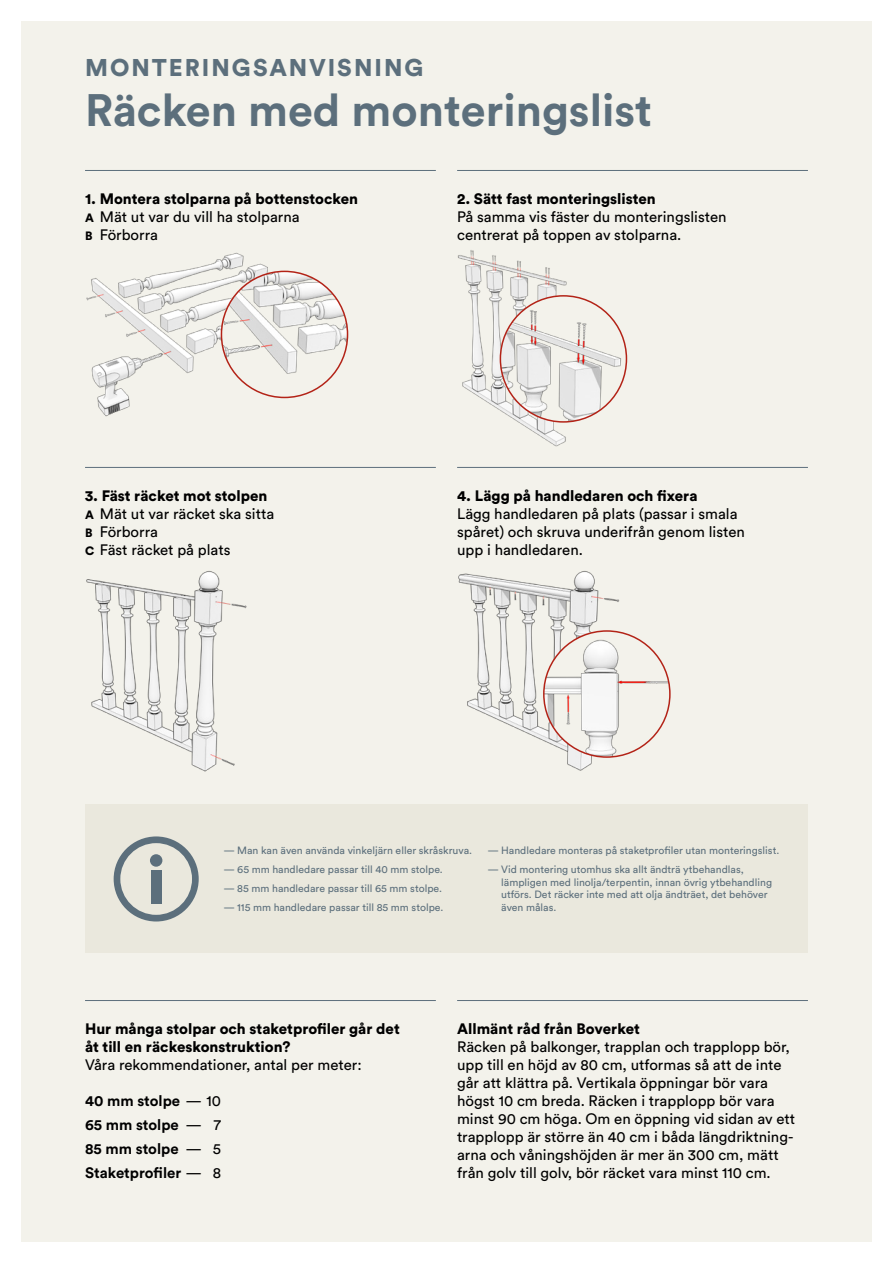
<style>
.page{position:relative;width:893px;height:1263px;background:#fff}
.page>*{position:absolute;margin:0;border:0;box-sizing:border-box;transform-origin:0 0}
.H2_-_grå{font:700 45px "Circular Std";color:#5c6f7c}
.H2_-_grå-2{font:900 24px "Circular Std";letter-spacing:.085em;color:#5c6f7c}
.Brödtext{font:15px/18px "Circular Std";color:#000}
.Brödtext-2{font:900 15px/18px "Circular Std";color:#000}
.Brödtext-3{font:700 15px "Circular Std";color:#000}
.t1{font:10.5px/12.6px "Circular Std";color:#5c6f7c}
.s1{font-weight:900;font-size:12px}
.s2{font-weight:400}
</style>
<div class="page">
<div style="left:21px;top:21px;width:851px;height:1221px;background:#f3f2eb"></div>
<div style="left:85px;top:804px;width:723px;height:149px;background:#eae8dd"></div>
<img style="left:458px;top:571px;width:164px;height:200px">
<img style="left:86px;top:571px;width:161px;height:201px">
<img style="left:544px;top:631px;width:126px;height:126px;border-radius:63px">
<img style="left:86px;top:252px;width:199px;height:165px">
<img style="left:221px;top:271px;width:127px;height:126px;border-radius:63px">
<img style="left:457px;top:250px;width:117px;height:197px">
<img style="left:500px;top:296px;width:126px;height:126px;border-radius:63px">
<hr style="left:85px;top:170px;width:351px;height:1px;background:#5c6f7c">
<hr style="left:85px;top:467px;width:351px;height:1px;background:#5c6f7c">
<hr style="left:85px;top:1000px;width:351px;height:1px;background:#5c6f7c">
<hr style="left:457px;top:170px;width:351px;height:1px;background:#5c6f7c">
<hr style="left:457px;top:467px;width:351px;height:1px;background:#5c6f7c">
<hr style="left:457px;top:1000px;width:351px;height:1px;background:#5c6f7c">
<svg style="left:114px;top:836px;width:85px;height:85px"></svg>
<p class="H2_-_grå-2" style="left:85px;top:52px;width:340px">MONTERINGSANVISNING</p>
<p class="H2_-_grå" style="left:85px;top:81px;width:568px">Räcken med monteringslist</p>
<h4 class="Brödtext-2" style="left:85px;top:189px;width:274px">1. Montera stolparna på bottenstocken</h4>
<p class="Brödtext" style="left:85px;top:207px;width:216px"><span class="s1">A</span> Mät ut var du vill ha stolparna</p>
<p class="Brödtext" style="left:85px;top:225px;width:75px"><span class="s1">B</span> Förborra</p>
<p class="Brödtext-2" style="left:85px;top:486px;width:184px">3. Fäst räcket mot stolpen</p>
<p class="Brödtext" style="left:85px;top:504px;width:191px"><span class="s1">A</span> Mät ut var räcket ska sitta</p>
<p class="Brödtext" style="left:85px;top:522px;width:75px"><span class="s1">B</span> Förborra</p>
<p class="Brödtext" style="left:85px;top:540px;width:147px"><span class="s1">C</span> Fäst räcket på plats</p>
<h4 class="Brödtext-2" style="left:457px;top:189px;width:200px">2. Sätt fast monteringslisten</h4>
<p class="Brödtext" style="left:457px;top:207px;width:271px">På samma vis fäster du monteringslisten centrerat på toppen av stolparna.</p>
<h4 class="Brödtext-2" style="left:457px;top:486px;width:242px">4. Lägg på handledaren och fixera</h4>
<p class="Brödtext" style="left:457px;top:504px;width:289px">Lägg handledaren på plats (passar i smala spåret) och skruva underifrån genom listen upp i handledaren.</p>
<p class="t1" style="left:224px;top:844px;width:250px">— Man kan även använda vinkeljärn eller skråskruva.</p>
<p class="t1" style="left:224px;top:863px;width:221px">— 65 mm handledare passar till 40 mm stolpe.</p>
<p class="t1" style="left:224px;top:882px;width:220px">— 85 mm handledare passar till 65 mm stolpe.</p>
<p class="t1" style="left:224px;top:901px;width:221px">— 115 mm handledare passar till 85 mm stolpe.</p>
<p class="t1" style="left:487px;top:844px;width:293px">— Handledare monteras på staketprofiler utan monteringslist.</p>
<p class="t1" style="left:501px;top:863px;width:272px;text-indent:-14px">— Vid montering utomhus ska allt ändträ ytbehandlas, lämpligen med linolja/terpentin, innan övrig ytbehandling utförs. Det räcker inte med att olja ändträet, det behöver även målas.</p>
<h4 class="Brödtext-2" style="left:85px;top:1019px;width:316px">Hur många stolpar och staketprofiler går det åt till en räckeskonstruktion?</h4>
<p class="Brödtext" style="left:85px;top:1055px;width:278px">Våra rekommendationer, antal per meter:</p>
<p class="Brödtext-3" style="left:85px;top:1091px;width:138px">40 mm stolpe <span class="s2">— 10</span></p>
<p class="Brödtext-3" style="left:85px;top:1115px;width:138px">65 mm stolpe <span class="s2">— 7</span></p>
<p class="Brödtext-3" style="left:85px;top:1139px;width:138px">85 mm stolpe <span class="s2">— 5</span></p>
<p class="Brödtext-3" style="left:85px;top:1163px;width:138px">Staketprofiler <span class="s2">— 8</span></p>
<h4 class="Brödtext-2" style="left:457px;top:1019px;width:184px">Allmänt råd från Boverket</h4>
<p class="Brödtext" style="left:457px;top:1037px;width:340px">Räcken på balkonger, trapplan och trapplopp bör, upp till en höjd av 80 cm, utformas så att de inte går att klättra på. Vertikala öppningar bör vara högst 10 cm breda. Räcken i trapplopp bör vara minst 90 cm höga. Om en öppning vid sidan av ett trapplopp är större än 40 cm i båda längdriktning&shy;arna och våningshöjden är mer än 300 cm, mätt från golv till golv, bör räcket vara minst 110 cm.</p>
</div>
